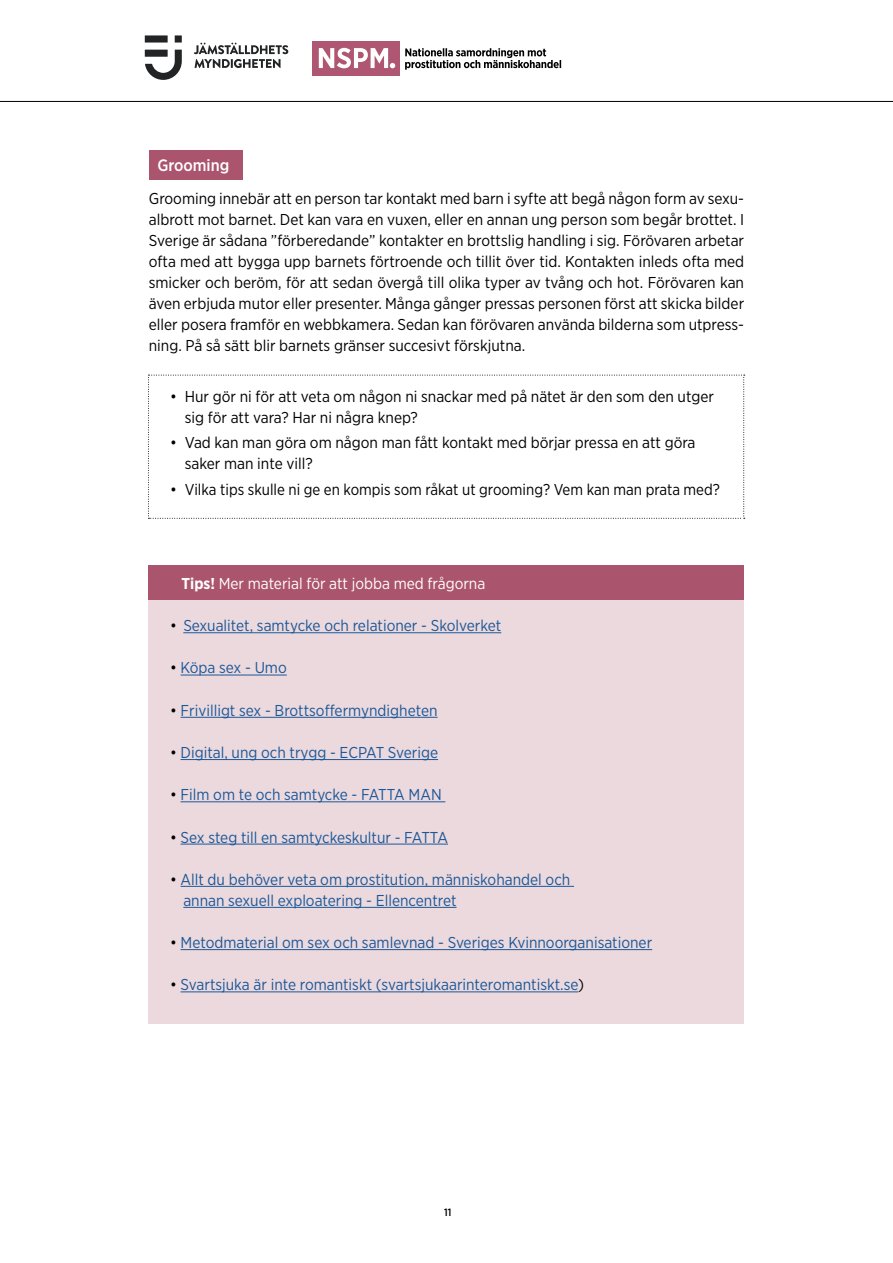
<style>
.page{position:relative;width:893px;height:1263px;background:#fff}
.page>*{position:absolute;margin:0;border:0;box-sizing:border-box;transform-origin:0 0}
.Brödtext_Gotham_Narrow{font:500 16.5px "Gotham Narrow";color:#fff}
.Brödtext_Gotham_Narrow-2{font:15.75px/21px "Gotham Narrow";color:#000}
.Brödtext_Gotham_Narrow-3{font:15.75px/21px "Gotham Narrow";color:#1b5899}
.Brödtext_Gotham_Narrow-4{font:15.75px "Gotham Narrow";color:#fff}
.t1{font:500 10.5px "Gotham Narrow";color:#000}
.s1{font-weight:700}
.s2{color:#000}
</style>
<div class="page">
<hr style="left:0;top:101px;width:893px;height:1px;background:#000">
<div style="left:175px;top:35px;width:7px;height:8px;background:#222324"></div>
<svg style="left:145px;top:50px;width:37px;height:30px"></svg>
<div style="left:145px;top:35px;width:23px;height:8px;background:#222324"></div>
<svg style="left:194px;top:43px;width:94px;height:25px"></svg>
<svg style="left:405px;top:48px;width:156px;height:22px"></svg>
<div style="left:312px;top:41px;width:88px;height:34px;background:#af5772"></div>
<svg style="left:319px;top:48px;width:76px;height:20px"></svg>
<div style="left:149px;top:566px;width:595px;height:458px;background:#ecd9dd"></div>
<div style="left:149px;top:150px;width:93px;height:30px;background:#ab546d"></div>
<svg style="left:148px;top:375px;width:597px;height:144px"></svg>
<div style="left:148px;top:566px;width:595px;height:34px;background:#ab546d"></div>
<hr style="left:183px;top:632px;width:318px;height:1px;background:#1b5899">
<hr style="left:181px;top:675px;width:106px;height:1px;background:#1b5899">
<hr style="left:181px;top:717px;width:257px;height:1px;background:#1b5899">
<hr style="left:181px;top:759px;width:257px;height:1px;background:#1b5899">
<hr style="left:181px;top:801px;width:264px;height:1px;background:#1b5899">
<hr style="left:181px;top:844px;width:267px;height:1px;background:#1b5899">
<hr style="left:181px;top:886px;width:393px;height:1px;background:#1b5899">
<hr style="left:183px;top:907px;width:274px;height:1px;background:#1b5899">
<hr style="left:181px;top:949px;width:471px;height:1px;background:#1b5899">
<hr style="left:181px;top:991px;width:397px;height:1px;background:#1b5899">
<p class="Brödtext_Gotham_Narrow" style="left:157px;top:154px;width:73px">Grooming</p>
<p class="Brödtext_Gotham_Narrow-2" style="left:149px;top:188px;width:597px;text-align:justify">Grooming innebär att en person tar kontakt med barn i syfte att begå någon form av sexu&shy;albrott mot barnet. Det kan vara en vuxen, eller en annan ung person som begår brottet. I Sverige är sådana ”förberedande” kontakter en brottslig handling i sig. Förövaren arbetar ofta med att bygga upp barnets förtroende och tillit över tid. Kontakten inleds ofta med smicker och beröm, för att sedan övergå till olika typer av tvång och hot. Förövaren kan även erbjuda mutor eller presenter. Många gånger pressas personen först att skicka bilder eller posera framför en webbkamera. Sedan kan förövaren använda bilderna som utpress&shy;ning. På så sätt blir barnets gränser succesivt förskjutna.</p>
<p class="Brödtext_Gotham_Narrow-2" style="left:185px;top:386px;width:531px;text-indent:-15px">• Hur gör ni för att veta om någon ni snackar med på nätet är den som den utger sig för att vara? Har ni några knep?</p>
<p class="Brödtext_Gotham_Narrow-2" style="left:185px;top:432px;width:512px;text-indent:-15px">• Vad kan man göra om någon man fått kontakt med börjar pressa en att göra saker man inte vill?</p>
<p class="Brödtext_Gotham_Narrow-2" style="left:170px;top:478px;width:551px">• Vilka tips skulle ni ge en kompis som råkat ut grooming? Vem kan man prata med?</p>
<p class="Brödtext_Gotham_Narrow-4" style="left:182px;top:574px;width:305px"><span class="s1">Tips!</span> Mer material för att jobba med frågorna</p>
<p class="Brödtext_Gotham_Narrow-3" style="left:170px;top:615px;width:333px"><span class="s2">•</span> Sexualitet, samtycke och relationer - Skolverket</p>
<p class="Brödtext_Gotham_Narrow-3" style="left:170px;top:657px;width:118px"><span class="s2">•</span> Köpa sex - Umo</p>
<p class="Brödtext_Gotham_Narrow-3" style="left:170px;top:699px;width:269px"><span class="s2">•</span> Frivilligt sex - Brottsoffermyndigheten</p>
<p class="Brödtext_Gotham_Narrow-3" style="left:170px;top:742px;width:270px"><span class="s2">•</span> Digital, ung och trygg - ECPAT Sverige</p>
<p class="Brödtext_Gotham_Narrow-3" style="left:170px;top:784px;width:273px"><span class="s2">•</span> Film om te och samtycke - FATTA MAN</p>
<p class="Brödtext_Gotham_Narrow-3" style="left:170px;top:826px;width:279px"><span class="s2">•</span> Sex steg till en samtyckeskultur - FATTA</p>
<p class="Brödtext_Gotham_Narrow-3" style="left:183px;top:868px;width:388px;text-indent:-13px"><span class="s2">•</span> Allt du behöver veta om prostitution, människohandel och annan sexuell exploatering - Ellencentret</p>
<p class="Brödtext_Gotham_Narrow-3" style="left:170px;top:932px;width:484px"><span class="s2">•</span> Metodmaterial om sex och samlevnad - Sveriges Kvinnoorganisationer</p>
<p class="Brödtext_Gotham_Narrow-3" style="left:170px;top:974px;width:416px"><span class="s2">•</span> Svartsjuka är inte romantiskt (svartsjukaarinteromantiskt.se<span class="s2">)</span></p>
<p class="t1" style="left:444px;top:1205px;width:9px">11</p>
</div>
